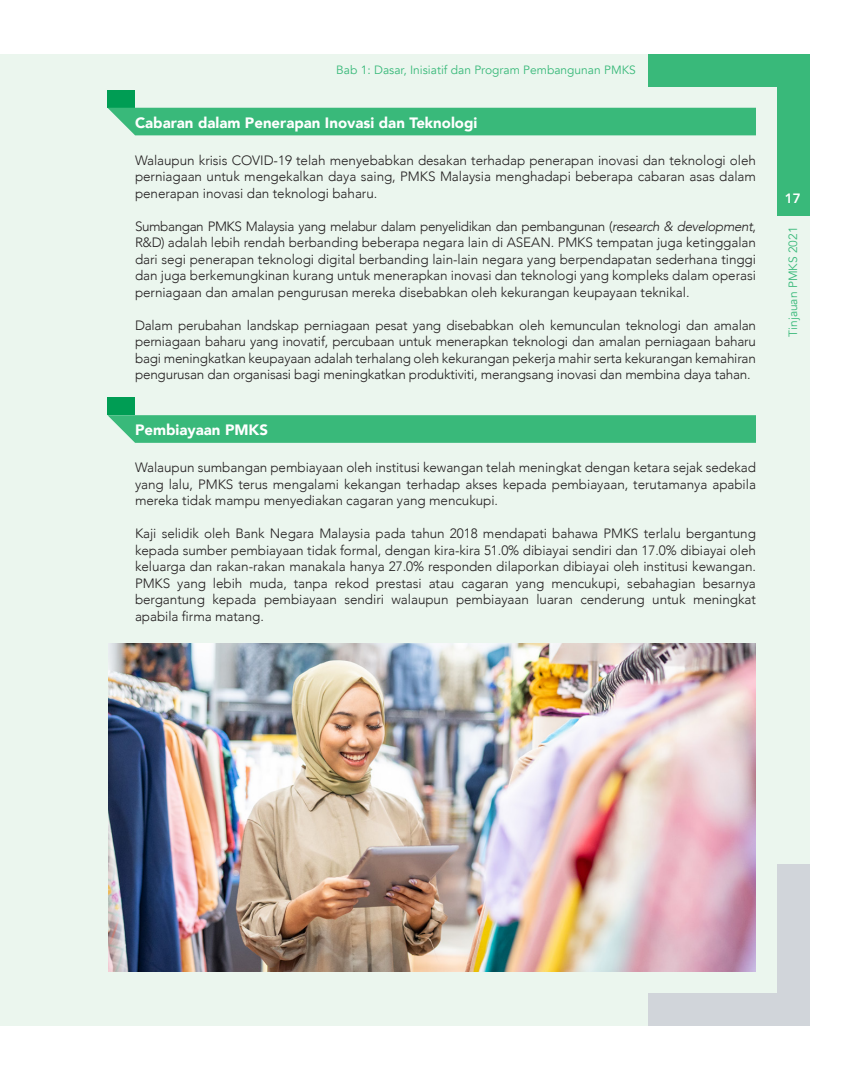
<style>
.page{position:relative;width:864px;height:1080px;background:#fff}
.page>*{position:absolute;margin:0;border:0;box-sizing:border-box;transform-origin:0 0}
.t1{font:900 15px "Avenir";color:#fff}
.t2{font:300 13.5px/16.5px "Avenir";letter-spacing:-.005em;color:#231f20;text-align:justify}
.t3{font:800 13.5px "Avenir";color:#fff}
.t4{font:12px "Avenir";color:#39b97a}
.s1{font-style:italic}
</style>
<div class="page">
<div style="left:0;top:54px;width:810px;height:972px;background:#ebf6ee"></div>
<div style="left:648px;top:54px;width:162px;height:33px;background:#39b97a"></div>
<div style="left:777px;top:54px;width:33px;height:162px;background:#39b97a"></div>
<div style="left:648px;top:993px;width:162px;height:33px;background:#d1d5da"></div>
<div style="left:777px;top:864px;width:33px;height:162px;background:#d1d5da"></div>
<div style="left:107px;top:90px;width:28px;height:18px;background:#009d54"></div>
<div style="left:108px;top:108px;width:648px;height:27px;background:#39b97a"></div>
<div style="left:107px;top:397px;width:28px;height:18px;background:#009d54"></div>
<svg style="left:107px;top:415px;width:649px;height:28px;background:#3fbb7d"></svg>
<img style="left:108px;top:643px;width:648px;height:329px">
<p class="t4" style="left:336px;top:62px;width:301px">Bab 1: Dasar, Inisiatif dan Program Pembangunan PMKS</p>
<p class="t1" style="left:135px;top:110px;width:344px">Cabaran dalam Penerapan Inovasi dan Teknologi</p>
<p class="t2" style="left:135px;top:152px;width:623px">Walaupun krisis COVID-19 telah menyebabkan desakan terhadap penerapan inovasi dan teknologi oleh perniagaan untuk mengekalkan daya saing, PMKS Malaysia menghadapi beberapa cabaran asas dalam penerapan inovasi dan teknologi baharu.</p>
<p class="t2" style="left:135px;top:218px;width:623px">Sumbangan PMKS Malaysia yang melabur dalam penyelidikan dan pembangunan (<span class="s1">research &amp; development</span>, R&amp;D) adalah lebih rendah berbanding beberapa negara lain di ASEAN. PMKS tempatan juga ketinggalan dari segi penerapan teknologi digital berbanding lain-lain negara yang berpendapatan sederhana tinggi dan juga berkemungkinan kurang untuk menerapkan inovasi dan teknologi yang kompleks dalam operasi perniagaan dan amalan pengurusan mereka disebabkan oleh kekurangan keupayaan teknikal.</p>
<p class="t2" style="left:135px;top:317px;width:623px">Dalam perubahan landskap perniagaan pesat yang disebabkan oleh kemunculan teknologi dan amalan perniagaan baharu yang inovatif, percubaan untuk menerapkan teknologi dan amalan perniagaan baharu bagi meningkatkan keupayaan adalah terhalang oleh kekurangan pekerja mahir serta kekurangan kemahiran pengurusan dan organisasi bagi meningkatkan produktiviti, merangsang inovasi dan membina daya tahan.</p>
<p class="t1" style="left:135px;top:417px;width:135px">Pembiayaan PMKS</p>
<p class="t2" style="left:135px;top:459px;width:623px">Walaupun sumbangan pembiayaan oleh institusi kewangan telah meningkat dengan ketara sejak sedekad yang lalu, PMKS terus mengalami kekangan terhadap akses kepada pembiayaan, terutamanya apabila mereka tidak mampu menyediakan cagaran yang mencukupi.</p>
<p class="t2" style="left:135px;top:525px;width:623px">Kaji selidik oleh Bank Negara Malaysia pada tahun 2018 mendapati bahawa PMKS terlalu bergantung kepada sumber pembiayaan tidak formal, dengan kira-kira 51.0% dibiayai sendiri dan 17.0% dibiayai oleh keluarga dan rakan-rakan manakala hanya 27.0% responden dilaporkan dibiayai oleh institusi kewangan.<br>PMKS yang lebih muda, tanpa rekod prestasi atau cagaran yang mencukupi, sebahagian besarnya bergantung kepada pembiayaan sendiri walaupun pembiayaan luaran cenderung untuk meningkat apabila firma matang.</p>
<p class="t3" style="left:785px;top:187px;width:17px">17</p>
<p class="t4" style="left:786px;top:337px;width:112px;rotate:-90deg">Tinjauan PMKS 2021</p>
</div>
